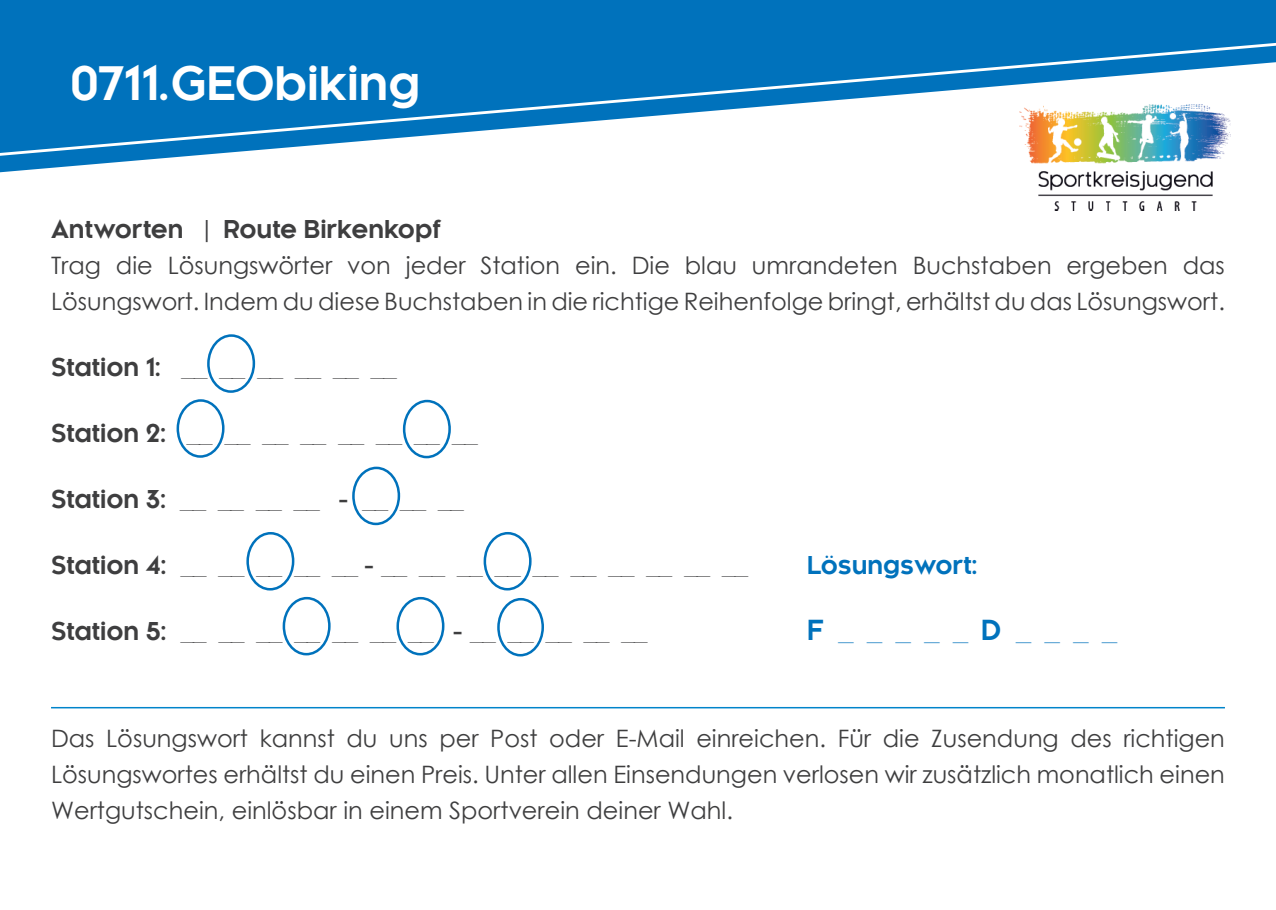
<style>
.page{position:relative;width:1276px;height:910px;background:#fff}
.page>*{position:absolute;margin:0;border:0;box-sizing:border-box;transform-origin:0 0}
.t1{font:700 45px "Kessel 105";color:#fff}
.t2{font:700 27px "Kessel 105";color:#0072bc}
.t3{font:24px/36px "Century Gothic";color:#3e3e3f;text-align:justify}
.t4{font:700 24px "Kessel 105";color:#3e3e3f}
.t5{font:700 24px "Kessel 105";color:#0072bc}
</style>
<div class="page">
<svg style="left:0;top:0;width:1276px;height:173px;fill:#0072bc"></svg>
<hr style="left:51px;top:707px;width:1174px;height:1px;background:#0084ca">
<img style="left:1019px;top:104px;width:212px;height:106px">
<div style="left:207px;top:334px;width:48px;height:59px;border:3px solid #0072bc;border-radius:50%"></div>
<div style="left:176px;top:399px;width:49px;height:59px;border:3px solid #0072bc;border-radius:50%"></div>
<div style="left:402px;top:400px;width:49px;height:59px;border:3px solid #0072bc;border-radius:50%"></div>
<div style="left:497px;top:598px;width:47px;height:59px;border:3px solid #0072bc;border-radius:50%"></div>
<div style="left:352px;top:466px;width:48px;height:59px;border:3px solid #0072bc;border-radius:50%"></div>
<div style="left:246px;top:532px;width:49px;height:59px;border:3px solid #0072bc;border-radius:50%"></div>
<div style="left:282px;top:597px;width:49px;height:59px;border:3px solid #0072bc;border-radius:50%"></div>
<div style="left:396px;top:597px;width:49px;height:59px;border:3px solid #0072bc;border-radius:50%"></div>
<div style="left:483px;top:532px;width:49px;height:59px;border:3px solid #0072bc;border-radius:50%"></div>
<h1 class="t1" style="left:70px;top:58px;width:352px">0711.GEObiking</h1>
<p class="t4" style="left:51px;top:216px;width:392px">Antworten | Route Birkenkopf</p>
<p class="t3" style="left:51px;top:247px;width:1175px">Trag die Lösungswörter von jeder Station ein. Die blau umrandeten Buchstaben ergeben das<br>Lösungswort. Indem du diese Buchstaben in die richtige Reihenfolge bringt, erhältst du das Lösungswort.</p>
<p class="t4" style="left:51px;top:354px;width:346px">Station 1: __ __ __ __ __ __</p>
<p class="t4" style="left:51px;top:420px;width:427px">Station 2: __ __ __ __ __ __ __ __</p>
<p class="t4" style="left:51px;top:486px;width:413px">Station 3: __ __ __ __ - __ __ __</p>
<p class="t4" style="left:51px;top:552px;width:697px">Station 4: __ __ __ __ __ - __ __ __ __ __ __ __ __ __ __</p>
<p class="t5" style="left:807px;top:552px;width:173px">Lösungswort:</p>
<p class="t4" style="left:51px;top:618px;width:597px">Station 5: __ __ __ __ __ __ __ - __ __ __ __ __</p>
<p class="t2" style="left:807px;top:615px;width:310px">F _ _ _ _ _ D _ _ _ _</p>
<p class="t3" style="left:51px;top:719px;width:1175px">Das Lösungswort kannst du uns per Post oder E-Mail einreichen. Für die Zusendung des richtigen Lösungswortes erhältst du einen Preis. Unter allen Einsendungen verlosen wir zusätzlich monatlich einen Wertgutschein, einlösbar in einem Sportverein deiner Wahl.</p>
</div>
